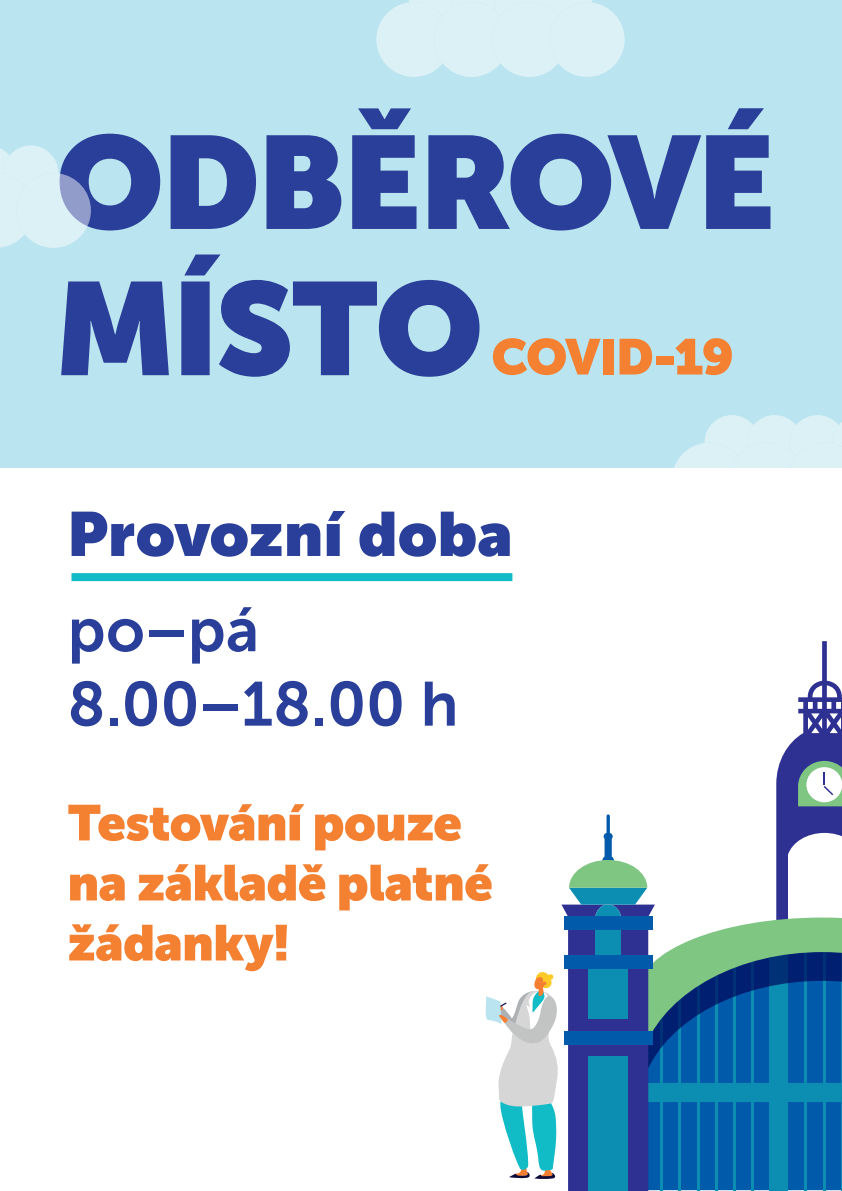
<style>
.page{position:relative;width:842px;height:1191px;background:#fff}
.page>*{position:absolute;margin:0;border:0;box-sizing:border-box;transform-origin:0 0}
.t1{font:900 131px/146.2px "Museo Sans Display";letter-spacing:-.01em;color:#293f99}
.t2{font:62px/74.4px "Museo Sans Cyrl 700";color:#293f99}
.t3{font:900 62px "Museo Sans Display";letter-spacing:.005em;color:#293f99}
.t4{font:900 50px/60px "Museo Sans Display";letter-spacing:-.005em;color:#f48032}
</style>
<div class="page">
<div style="left:0;top:0;width:842px;height:467px;background:#bae4ef"></div>
<div style="left:72px;top:573px;width:440px;height:8px;background:#12bcc6"></div>
<svg style="left:672px;top:415px;width:170px;height:53px"></svg>
<svg style="left:0;top:145px;width:91px;height:102px"></svg>
<svg style="left:376px;top:0;width:248px;height:77px;background:#d7eff5"></svg>
<svg style="left:485px;top:641px;width:357px;height:550px"></svg>
<h1 class="t1" style="left:56px;top:110px;width:720px">ODBĚROVÉ<br>MÍSTO</h1>
<p class="t4" style="left:492px;top:327px;width:243px">COVID-19</p>
<p class="t3" style="left:68px;top:498px;width:446px">Provozní doba</p>
<p class="t2" style="left:68px;top:592px;width:392px">po–pá<br>8.00–18.00 h</p>
<p class="t4" style="left:68px;top:793px;width:427px">Testování pouze na základě platné žádanky!</p>
</div>
